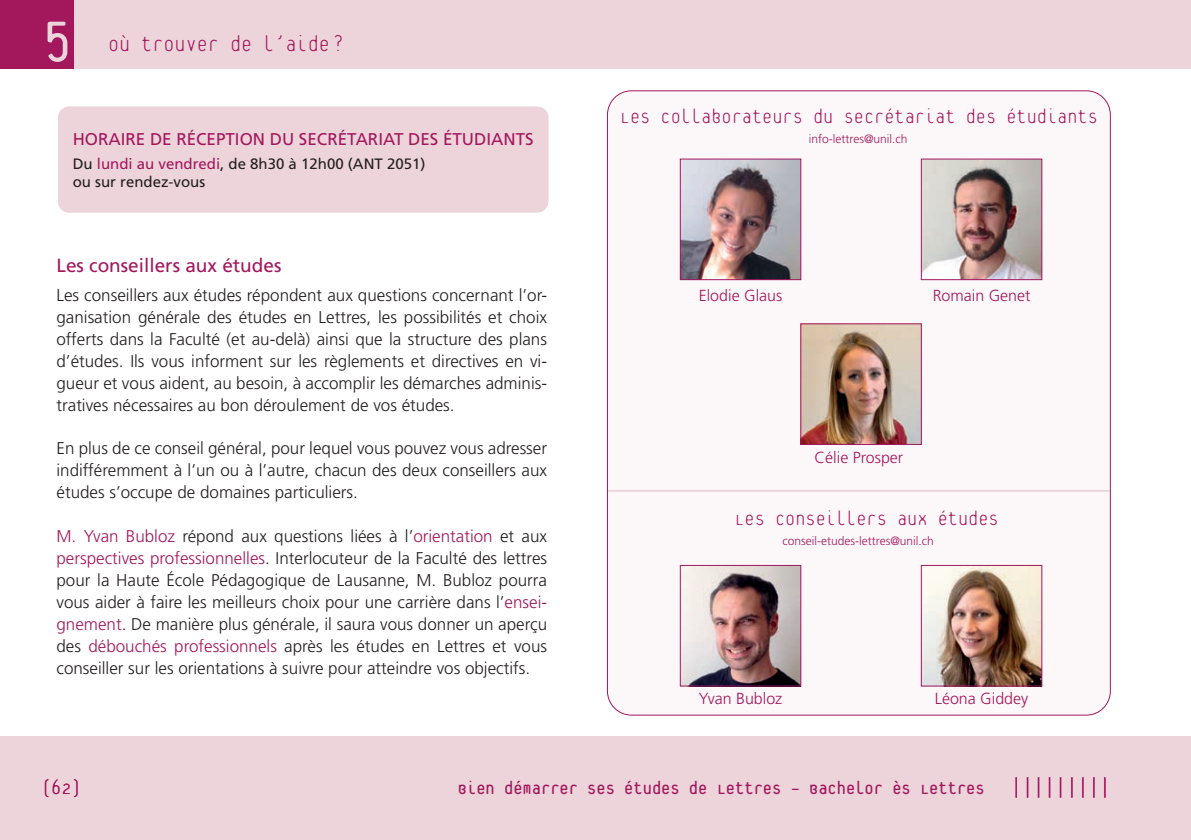
<style>
.page{position:relative;width:1191px;height:840px;background:#fff}
.page>*{position:absolute;margin:0;border:0;box-sizing:border-box;transform-origin:0 0}
.t1{font:60px "Platelet";color:#ecd4da}
.t2{font:100 24px "Platelet";color:#a3175d}
.t3{font:100 22px "Platelet";color:#a3175d}
.t4{font:20px "Platelet";color:#a3175d}
.t5{font:19px "Frutiger LT Std";color:#a3175d}
.t6{font:300 17px/22px "Frutiger LT Std";color:#231f20;text-align:justify}
.t7{font:17px "Frutiger LT Std";color:#a3175d}
.t8{font:300 16px "Frutiger LT Std";color:#a3175d}
.t9{font:15px/18px "Frutiger LT Std";color:#231f20}
.t10{font:300 12px "Frutiger LT Std";color:#a3175d}
.s1{color:#a3175d}
.s2{font-weight:100;font-size:24px}
</style>
<div class="page">
<div style="left:0;top:736px;width:1191px;height:103px;background:#ecd4da"></div>
<div style="left:0;top:0;width:1191px;height:68px;background:#ecd4da"></div>
<div style="left:0;top:0;width:74px;height:68px;background:#a3175d"></div>
<div style="left:607px;top:91px;width:503px;height:623px;background:#fcf8f9;border-radius:24px"></div>
<img style="left:682px;top:161px;width:117px;height:117px">
<div style="left:680px;top:159px;width:121px;height:121px;border:1px solid #a3175d"></div>
<img style="left:682px;top:567px;width:117px;height:117px">
<div style="left:680px;top:565px;width:121px;height:121px;border:1px solid #a3175d"></div>
<img style="left:923px;top:161px;width:117px;height:117px">
<div style="left:921px;top:159px;width:121px;height:121px;border:1px solid #a3175d"></div>
<img style="left:802px;top:325px;width:117px;height:117px">
<div style="left:800px;top:323px;width:121px;height:121px;border:1px solid #a3175d"></div>
<div style="left:58px;top:106px;width:490px;height:106px;background:#ecd4da;border-radius:11px"></div>
<img style="left:923px;top:567px;width:117px;height:117px">
<div style="left:921px;top:565px;width:121px;height:121px;border:1px solid #a3175d"></div>
<hr style="left:608px;top:490px;width:501px;height:1px;background:#deb7c3">
<h1 class="t1" style="left:44px;top:8px;width:29px">5</h1>
<h2 class="t2" style="left:108px;top:34px;width:237px">Où trouver de l’aide ?</h2>
<p class="t7" style="left:73px;top:129px;width:462px">HORAIRE DE RÉCEPTION DU SECRÉTARIAT DES ÉTUDIANTS</p>
<p class="t9" style="left:73px;top:154px;width:354px">Du <span class="s1">lundi au vendredi</span>, de 8h30 à 12h00 (ANT 2051) ou sur rendez-vous</p>
<p class="t5" style="left:56px;top:254px;width:226px">Les conseillers aux études</p>
<p class="t6" style="left:56px;top:284px;width:492px">Les conseillers aux études répondent aux questions concernant l’or&shy;ganisation générale des études en Lettres, les possibilités et choix offerts dans la Faculté (et au-delà) ainsi que la structure des plans d’études. Ils vous informent sur les règlements et directives en vi&shy;gueur et vous aident, au besoin, à accomplir les démarches adminis&shy;tratives nécessaires au bon déroulement de vos études.</p>
<p class="t6" style="left:56px;top:437px;width:492px">En plus de ce conseil général, pour lequel vous pouvez vous adresser indifféremment à l’un ou à l’autre, chacun des deux conseillers aux études s’occupe de domaines particuliers.</p>
<p class="t6" style="left:56px;top:525px;width:492px"><span class="s1">M. Yvan Bubloz</span> répond aux questions liées à l’<span class="s1">orientation</span> et aux <span class="s1">perspectives professionnelles</span>. Interlocuteur de la Faculté des lettres pour la Haute École Pédagogique de Lausanne, M. Bubloz pourra vous aider à faire les meilleurs choix pour une carrière dans l’<span class="s1">ensei&shy;gnement</span>. De manière plus générale, il saura vous donner un aperçu des <span class="s1">débouchés professionnels</span> après les études en Lettres et vous conseiller sur les orientations à suivre pour atteindre vos objectifs.</p>
<p class="t3" style="left:620px;top:108px;width:479px">Les collaborateurs du secrétariat des étudiants</p>
<p class="t10" style="left:809px;top:132px;width:100px">info-lettres@unil.ch</p>
<p class="t8" style="left:699px;top:286px;width:85px">Elodie Glaus</p>
<p class="t8" style="left:932px;top:286px;width:99px">Romain Genet</p>
<p class="t8" style="left:814px;top:448px;width:90px">Célie Prosper</p>
<p class="t3" style="left:734px;top:509px;width:266px">Les conseillers aux études</p>
<p class="t10" style="left:782px;top:533px;width:153px">conseil-etudes-lettres@unil.ch</p>
<p class="t8" style="left:699px;top:688px;width:85px">Yvan Bubloz</p>
<p class="t8" style="left:935px;top:688px;width:95px">Léona Giddey</p>
<p class="t3" style="left:41px;top:778px;width:42px">(62)</p>
<p class="t4" style="left:458px;top:779px;width:654px">Bien démarrer ses études de Lettres – Bachelor ès Lettres <span class="s2">|||||||||</span></p>
</div>
